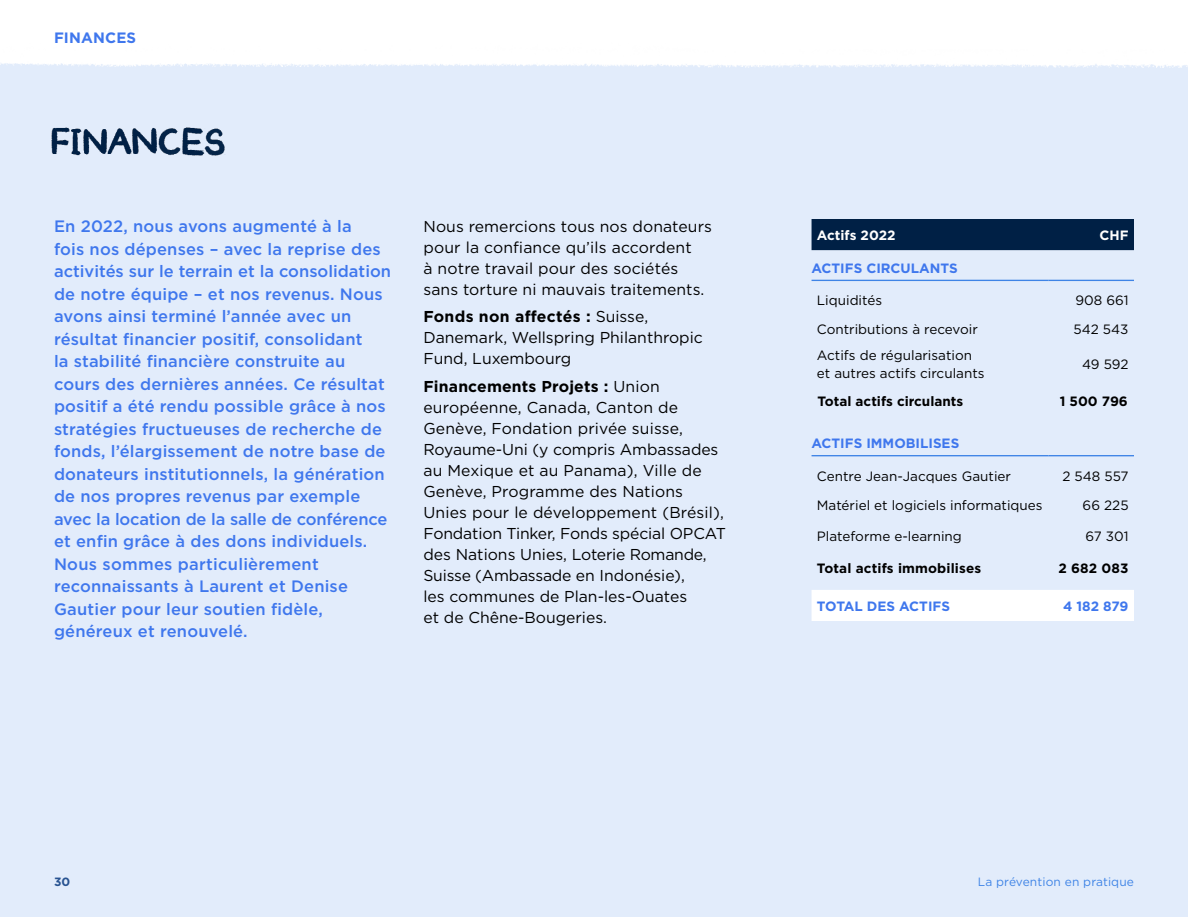
<style>
.page{position:relative;width:1188px;height:918px;background:#fff}
.page>*{position:absolute;margin:0;border:0;box-sizing:border-box;transform-origin:0 0}
.t1{font:500 16.5px/22.5px "Gotham";letter-spacing:.01em;color:#3f77ed}
.t2{font:15.75px/21px "Gotham";color:#000}
.t3{font:700 15px "Gotham";letter-spacing:.01em;color:#3f77ed}
.t4{font:13.5px/18.3px "Gotham";color:#000}
.t5{font:700 13.5px "Gotham";color:#000}
.t6{font:700 13.5px "Gotham";color:#3f77ed}
.t7{font:700 13.5px "Gotham";color:#fff}
.t8{font:12px "Gotham";letter-spacing:.01em;color:#3f84e6}
.t9{font:700 12px "Gotham";color:#285391}
.s1{font-weight:700}
</style>
<div class="page">
<div style="left:0;top:0;width:1188px;height:916px;background:#e2ecfb"></div>
<div style="left:0;top:0;width:1188px;height:68px;background:#fff"></div>
<img style="left:51px;top:127px;width:174px;height:29px">
<div style="left:812px;top:219px;width:322px;height:31px;background:#002045"></div>
<div style="left:812px;top:590px;width:322px;height:31px;background:#fff"></div>
<hr style="left:812px;top:280px;width:237px;height:1px;background:#3f84e6">
<hr style="left:1049px;top:280px;width:85px;height:1px;background:#3f84e6">
<hr style="left:812px;top:455px;width:237px;height:1px;background:#3f84e6">
<hr style="left:1049px;top:455px;width:85px;height:1px;background:#3f84e6">
<p class="t3" style="left:54px;top:27px;width:84px">FINANCES</p>
<p class="t1" style="left:54px;top:215px;width:339px">En 2022, nous avons augmenté à la<br>fois nos dépenses – avec la reprise des activités sur le terrain et la consolidation de notre équipe – et nos revenus. Nous avons ainsi terminé l’année avec un résultat financier positif, consolidant<br>la stabilité financière construite au cours des dernières années. Ce résultat positif a été rendu possible grâce à nos stratégies fructueuses de recherche de fonds, l’élargissement de notre base de donateurs institutionnels, la génération de nos propres revenus par exemple avec la location de la salle de conférence et enfin grâce à des dons individuels.<br>Nous sommes particulièrement reconnaissants à Laurent et Denise Gautier pour leur soutien fidèle, généreux et renouvelé.</p>
<p class="t2" style="left:423px;top:215px;width:290px">Nous remercions tous nos donateurs pour la confiance qu’ils accordent<br>à notre travail pour des sociétés sans torture ni mauvais traitements.</p>
<p class="t2" style="left:423px;top:306px;width:281px"><span class="s1">Fonds non affectés :</span> Suisse,<br>Danemark, Wellspring Philanthropic<br>Fund, Luxembourg</p>
<p class="t2" style="left:423px;top:376px;width:304px"><span class="s1">Financements Projets :</span> Union européenne, Canada, Canton de Genève, Fondation privée suisse, Royaume-Uni (y compris Ambassades au Mexique et au Panama), Ville de Genève, Programme des Nations Unies pour le développement (Brésil), Fondation Tinker, Fonds spécial OPCAT des Nations Unies, Loterie Romande, Suisse (Ambassade en Indonésie),<br>les communes de Plan-les-Ouates<br>et de Chêne-Bougeries.</p>
<p class="t7" style="left:817px;top:226px;width:80px">Actifs 2022</p>
<p class="t7" style="left:1100px;top:226px;width:31px">CHF</p>
<p class="t6" style="left:812px;top:259px;width:148px">ACTIFS CIRCULANTS</p>
<p class="t4" style="left:817px;top:291px;width:67px">Liquidités</p>
<p class="t4" style="left:1076px;top:291px;width:55px">908 661</p>
<p class="t4" style="left:817px;top:320px;width:162px">Contributions à recevoir</p>
<p class="t4" style="left:1074px;top:320px;width:57px">542 543</p>
<p class="t4" style="left:817px;top:346px;width:169px">Actifs de régularisation et autres actifs circulants</p>
<p class="t4" style="left:1082px;top:355px;width:48px">49 592</p>
<p class="t5" style="left:818px;top:393px;width:147px">Total actifs circulants</p>
<p class="t5" style="left:1060px;top:393px;width:70px">1 500 796</p>
<p class="t6" style="left:812px;top:434px;width:149px">ACTIFS IMMOBILISES</p>
<p class="t4" style="left:817px;top:467px;width:196px">Centre Jean-Jacques Gautier</p>
<p class="t4" style="left:1062px;top:467px;width:68px">2 548 557</p>
<p class="t4" style="left:817px;top:496px;width:227px">Matériel et logiciels informatiques</p>
<p class="t4" style="left:1083px;top:496px;width:47px">66 225</p>
<p class="t4" style="left:817px;top:527px;width:146px">Plateforme e-learning</p>
<p class="t4" style="left:1085px;top:527px;width:45px">67 301</p>
<p class="t5" style="left:817px;top:559px;width:166px">Total actifs immobilises</p>
<p class="t5" style="left:1058px;top:559px;width:72px">2 682 083</p>
<p class="t6" style="left:817px;top:597px;width:135px">TOTAL DES ACTIFS</p>
<p class="t6" style="left:1063px;top:597px;width:67px">4 182 879</p>
<p class="t9" style="left:54px;top:873px;width:18px">30</p>
<p class="t8" style="left:978px;top:874px;width:158px">La prévention en pratique</p>
</div>
